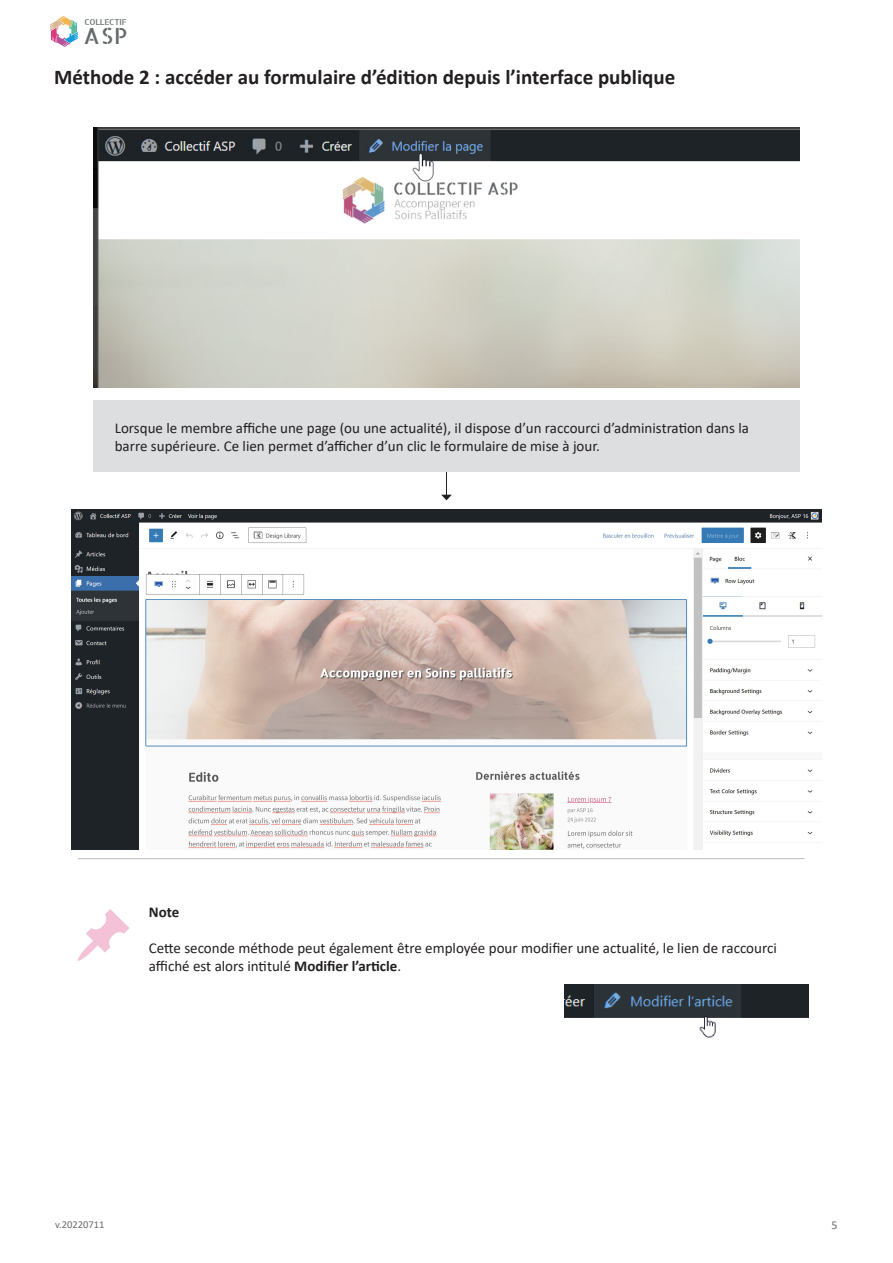
<style>
.page{position:relative;width:893px;height:1263px;background:#fff}
.page>*{position:absolute;margin:0;border:0;box-sizing:border-box;transform-origin:0 0}
.t1{font:22.35px "Allerta Stencil";color:#64696b}
.t2{font:700 21px "Calibri";color:#231f20}
.t3{font:15px/18px "Calibri";color:#231f20}
.t4{font:700 15px "Calibri";color:#231f20}
.t5{font:12px "Calibri";color:#6c6d70}
.t6{font:10.5px "Calibri";color:#6c6d70}
.t7{font:8.25px "Allerta Stencil";letter-spacing:-.025em;color:#64696b}
.s1{font-weight:700}
</style>
<div class="page">
<svg style="left:50px;top:16px;width:28px;height:31px"></svg>
<img style="left:93px;top:128px;width:706px;height:260px">
<hr style="left:446px;top:416px;width:1px;height:80px;background:#231f20">
<svg style="left:441px;top:495px;width:11px;height:5px"></svg>
<div style="left:93px;top:400px;width:706px;height:72px;background:#dddee0"></div>
<hr style="left:78px;top:858px;width:726px;height:1px;background:#bcbdc0">
<img style="left:565px;top:985px;width:244px;height:53px">
<img style="left:71px;top:509px;width:751px;height:341px">
<p class="t7" style="left:84px;top:17px;width:44px">COLLECTIF</p>
<h1 class="t1" style="left:84px;top:21px;width:45px">ASP</h1>
<p class="t2" style="left:54px;top:62px;width:623px">Méthode 2 : accéder au formulaire d’édition depuis l’interface publique</p>
<p class="t3" style="left:115px;top:419px;width:636px">Lorsque le membre affiche une page (ou une actualité), il dispose d’un raccourci d’administration dans la barre supérieure. Ce lien permet d’afficher d’un clic le formulaire de mise à jour.</p>
<p class="t4" style="left:149px;top:901px;width:32px">Note</p>
<p class="t3" style="left:149px;top:938px;width:629px">Cette seconde méthode peut également être employée pour modifier une actualité, le lien de raccourci affiché est alors intitulé <span class="s1">Modifier l’article</span>.</p>
<p class="t6" style="left:55px;top:1217px;width:51px">v.20220711</p>
<p class="t5" style="left:832px;top:1217px;width:8px">5</p>
</div>
